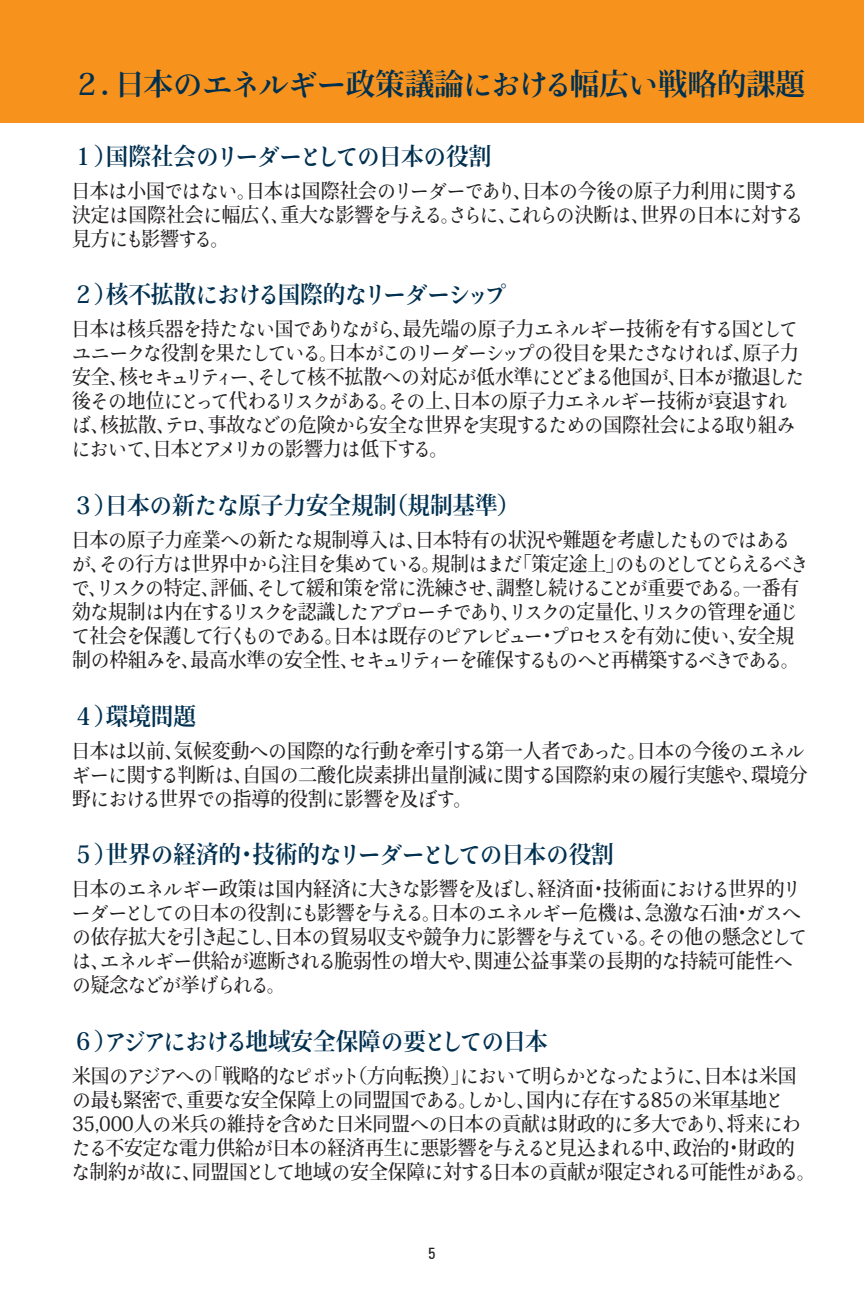
<style>
.page{position:relative;width:864px;height:1296px;background:#fff}
.page>*{position:absolute;margin:0;border:0;box-sizing:border-box;transform-origin:0 0}
.t1{font:700 30px "Ryo Disp Plus N";letter-spacing:-.01em;color:#003050}
.t2{font:700 24px "Ryo Disp Plus N";letter-spacing:-.01em;color:#003050;scale:.94 1}
.t3{font:700 24px "Ryo Disp Plus N";letter-spacing:-.045em;color:#003050;scale:.94 1}
.t4{font:700 24px "Ryo Disp Plus N";letter-spacing:-.03em;color:#003050;scale:.94 1}
.t5{font:500 20px/24px "Ryo Disp Plus N";letter-spacing:-.02em;color:#231f20;scale:.94 1}
.t6{font:500 20px/24px "Ryo Disp Plus N";letter-spacing:-.05em;color:#231f20;scale:.94 1}
.t7{font:500 20px/24px "Ryo Disp Plus N";color:#231f20;scale:.94 1}
.t8{font:condensed 16px "Zurich BT";color:#231f20}
</style>
<div class="page">
<div style="left:0;top:0;width:864px;height:122px;background:#f7931d"></div>
<h1 class="t1" style="left:72px;top:65px;width:735px">２．日本のエネルギー政策議論における幅広い戦略的課題</h1>
<p class="t4" style="left:72px;top:141px;width:448px">１）国際社会のリーダーとしての日本の役割</p>
<p class="t5" style="left:71px;top:179px;width:781px">日本は小国ではない。日本は国際社会のリーダーであり、日本の今後の原子力利用に関する決定は国際社会に幅広く、重大な影響を与える。さらに、これらの決断は、世界の日本に対する見方にも影響する。</p>
<p class="t3" style="left:72px;top:279px;width:464px">２）核不拡散における国際的なリーダーシップ</p>
<p class="t5" style="left:71px;top:317px;width:782px">日本は核兵器を持たない国でありながら、最先端の原子力エネルギー技術を有する国としてユニークな役割を果たしている。日本がこのリーダーシップの役目を果たさなければ、原子力安全、核セキュリティー、そして核不拡散への対応が低水準にとどまる他国が、日本が撤退した後その地位にとって代わるリスクがある。その上、日本の原子力エネルギー技術が衰退すれば、核拡散、テロ、事故などの危険から安全な世界を実現するための国際社会による取り組みにおいて、日本とアメリカの影響力は低下する。</p>
<p class="t2" style="left:72px;top:490px;width:478px">３）日本の新たな原子力安全規制（規制基準）</p>
<p class="t6" style="left:71px;top:528px;width:786px">日本の原子力産業への新たな規制導入は、日本特有の状況や難題を考慮したものではあるが、その行方は世界中から注目を集めている。規制はまだ「策定途上」のものとしてとらえるべきで、リスクの特定、評価、そして緩和策を常に洗練させ、調整し続けることが重要である。一番有効な規制は内在するリスクを認識したアプローチであり、リスクの定量化、リスクの管理を通じて社会を保護して行くものである。日本は既存のピアレビュー・プロセスを有効に使い、安全規制の枠組みを、最高水準の安全性、セキュリティーを確保するものへと再構築するべきである。</p>
<p class="t2" style="left:72px;top:700px;width:133px">４）環境問題</p>
<p class="t7" style="left:71px;top:738px;width:785px">日本は以前、気候変動への国際的な行動を牽引する第一人者であった。日本の今後のエネルギーに関する判断は、自国の二酸化炭素排出量削減に関する国際約束の履行実態や、環境分野における世界での指導的役割に影響を及ぼす。</p>
<p class="t2" style="left:72px;top:839px;width:578px">５）世界の経済的・技術的なリーダーとしての日本の役割</p>
<p class="t5" style="left:71px;top:877px;width:784px">日本のエネルギー政策は国内経済に大きな影響を及ぼし、経済面・技術面における世界的リーダーとしての日本の役割にも影響を与える。日本のエネルギー危機は、急激な石油・ガスへの依存拡大を引き起こし、日本の貿易収支や競争力に影響を与えている。その他の懸念としては、エネルギー供給が遮断される脆弱性の増大や、関連公益事業の長期的な持続可能性への疑念などが挙げられる。</p>
<p class="t3" style="left:72px;top:1026px;width:508px">６）アジアにおける地域安全保障の要としての日本</p>
<p class="t5" style="left:72px;top:1064px;width:793px">米国のアジアへの「戦略的なピボット（方向転換）」において明らかとなったように、日本は米国の最も緊密で、重要な安全保障上の同盟国である。しかし、国内に存在する85の米軍基地と35,000人の米兵の維持を含めた日米同盟への日本の貢献は財政的に多大であり、将来にわたる不安定な電力供給が日本の経済再生に悪影響を与えると見込まれる中、政治的・財政的な制約が故に、同盟国として地域の安全保障に対する日本の貢献が限定される可能性がある。</p>
<p class="t8" style="left:428px;top:1244px;width:9px">5</p>
</div>
